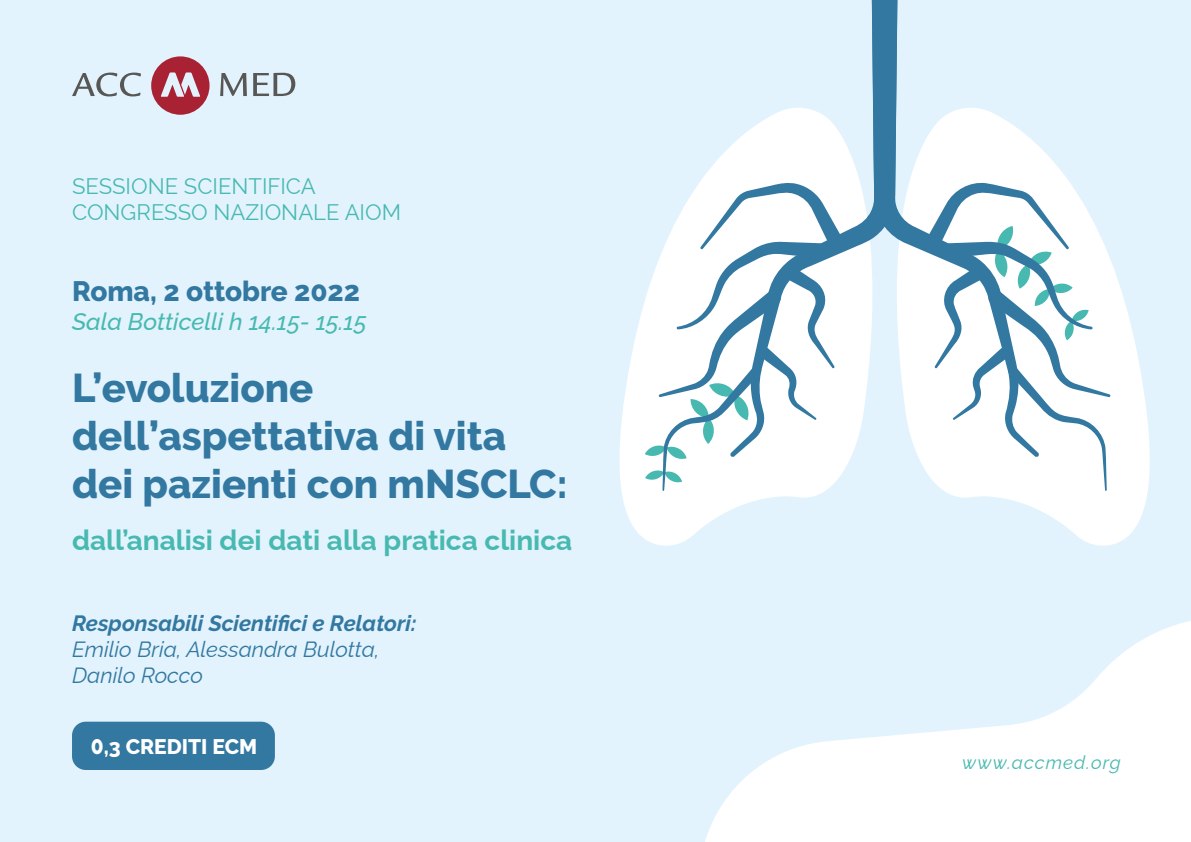
<style>
.page{position:relative;width:1191px;height:842px;background:#e2f3fd}
.page>*{position:absolute;margin:0;border:0;box-sizing:border-box;transform-origin:0 0}
.t1{font:800 40px/48px "Raleway";color:#3378a1}
.t2{font:700 28px "Raleway";color:#48b9b1}
.t3{font:800 28px "Raleway";color:#3378a1}
.t4{font:italic 500 24px "Raleway";color:#48b9b1}
.t5{font:22px/26px "Raleway";color:#48b9b1}
.t6{font:italic 22px/26px "Raleway";color:#3378a1}
.t7{font:italic 700 22px "Raleway";color:#3378a1}
.t8{font:800 21px "Raleway";color:#fff}
.t9{font:italic 18.6px "Raleway";letter-spacing:.055em;color:#48b9b1}
.s1{font-size:25.2px}
</style>
<div class="page">
<svg style="left:705px;top:621px;width:486px;height:221px;fill:#fff"></svg>
<svg style="left:619px;top:147px;width:232px;height:399px"></svg>
<svg style="left:918px;top:147px;width:232px;height:399px"></svg>
<svg style="left:730px;top:108px;width:141px;height:349px;fill:#fff"></svg>
<svg style="left:645px;top:182px;width:204px;height:309px;background:#dae8ee"></svg>
<svg style="left:871px;top:0;width:168px;height:457px"></svg>
<svg style="left:920px;top:181px;width:191px;height:310px;background:#d8e7ed"></svg>
<svg style="left:72px;top:73px;width:69px;height:23px"></svg>
<svg style="left:220px;top:73px;width:27px;height:23px"></svg>
<svg style="left:253px;top:73px;width:42px;height:23px"></svg>
<svg style="left:151px;top:56px;width:58px;height:59px"></svg>
<div style="left:72px;top:722px;width:203px;height:48px;background:#3378a1;border-radius:14px"></div>
<p class="t5" style="left:72px;top:173px;width:330px">SESSIONE SCIENTIFICA<br>CONGRESSO NAZIONALE AIOM</p>
<p class="t3" style="left:72px;top:276px;width:289px">Roma, 2 ottobre 2022</p>
<p class="t4" style="left:72px;top:302px;width:296px">Sala Botticelli h 14.15- 15.15</p>
<p class="t1" style="left:72px;top:364px;width:497px">L’evoluzione dell’aspettativa di vita dei pazienti con mNSCLC:</p>
<p class="t2" style="left:72px;top:518px;width:502px">dall’analisi dei dati alla pratica clinica</p>
<p class="t7" style="left:72px;top:610px;width:346px">Responsabili Scientifici e Relatori:</p>
<p class="t6" style="left:72px;top:633px;width:309px">Emilio Bria, Alessandra Bulotta,<br>Danilo Rocco</p>
<p class="t8" style="left:91px;top:735px;width:168px"><span class="s1">0</span>,3 CREDITI ECM</p>
<p class="t9" style="left:962px;top:748px;width:160px">www.accmed.org</p>
</div>
